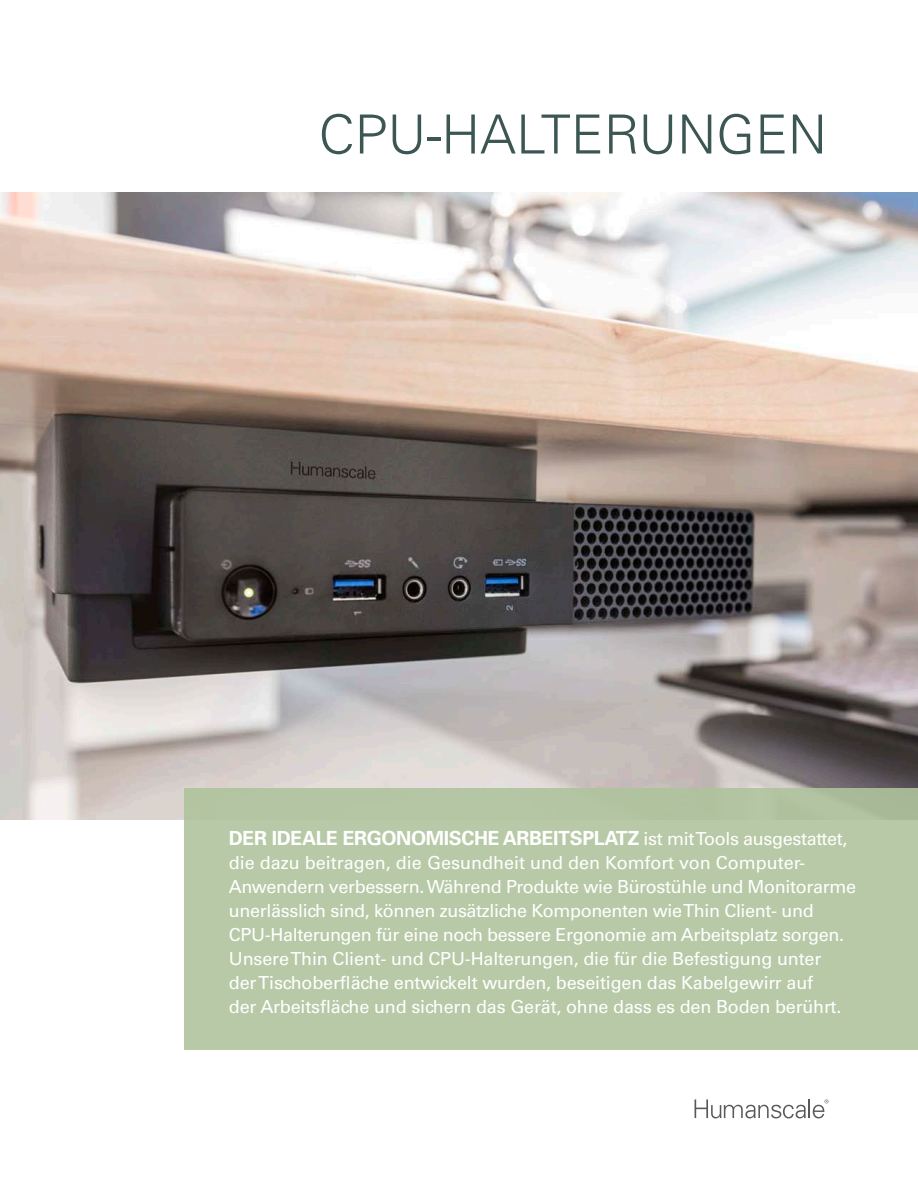
<style>
.page{position:relative;width:918px;height:1188px;background:#fff}
.page>*{position:absolute;margin:0;border:0;box-sizing:border-box;transform-origin:0 0}
.t1{font:300 54px "Univers";color:#3c5753}
.t2{font:700 19.5px "Univers";letter-spacing:-.02em;color:#fff}
.t3{font:18px/24px "Univers";letter-spacing:-.01em;color:#fff}
.s1{font-weight:400;font-size:18px}
</style>
<div class="page">
<img style="left:0;top:193px;width:918px;height:626px">
<div style="left:185px;top:788px;width:733px;height:262px;background:#b7c9a6"></div>
<svg style="left:695px;top:1099px;width:134px;height:19px"></svg>
<p class="t1" style="left:319px;top:102px;width:510px">CPU-HALTERUNGEN</p>
<p class="t2" style="left:229px;top:826px;width:620px">DER IDEALE ERGONOMISCHE ARBEITSPLATZ <span class="s1">ist mit Tools ausgestattet,</span></p>
<p class="t3" style="left:229px;top:851px;width:629px">die dazu beitragen, die Gesundheit und den Komfort von Computer-Anwendern verbessern. Während Produkte wie Bürostühle und Monitorarme unerlässlich sind, können zusätzliche Komponenten wie Thin Client- und CPU-Halterungen für eine noch bessere Ergonomie am Arbeitsplatz sorgen.<br>Unsere Thin Client- und CPU-Halterungen, die für die Befestigung unter derTischoberfläche entwickelt wurden, beseitigen das Kabelgewirr auf<br>der Arbeitsfläche und sichern das Gerät, ohne dass es den Boden berührt.</p>
</div>
